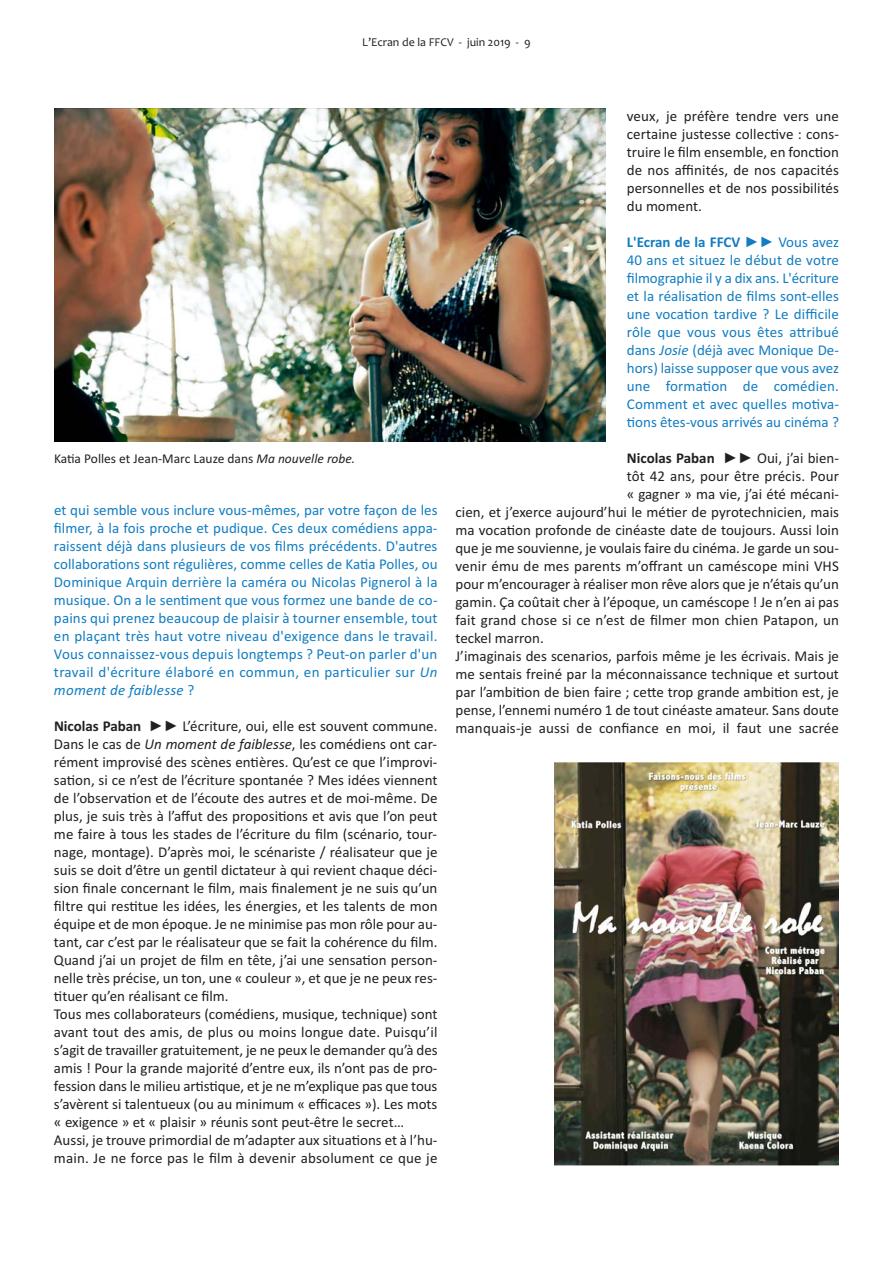
<style>
.page{position:relative;width:893px;height:1263px;background:#fff}
.page>*{position:absolute;margin:0;border:0;box-sizing:border-box;transform-origin:0 0}
.t1{font:15px/18px "Calibri";color:#231f20;text-align:justify}
.t2{font:15px/18px "Calibri";letter-spacing:.01em;color:#127dc2;text-align:justify}
.t3{font:13.5px "Calibri";color:#231f20}
.t4{font:12px "Candara";color:#231f20}
.s1{font-style:italic}
.s2{font-weight:700}
.s3{font-family:"Arial";font-weight:700}
.s4{font-family:"Arial"}
</style>
<div class="page">
<img style="left:555px;top:763px;width:284px;height:402px">
<img style="left:55px;top:109px;width:551px;height:332px">
<p class="t4" style="left:362px;top:35px;width:170px">L’Ecran de la FFCV ‐ juin 2019 ‐ 9</p>
<p class="t3" style="left:54px;top:454px;width:303px">Katia Polles et Jean-Marc Lauze dans <span class="s1">Ma nouvelle robe.</span></p>
<p class="t2" style="left:54px;top:503px;width:385px">et qui semble vous inclure vous-mêmes, par votre façon de les filmer, à la fois proche et pudique. Ces deux comédiens appa&shy;raissent déjà dans plusieurs de vos films précédents. D'autres collaborations sont régulières, comme celles de Katia Polles, ou Dominique Arquin derrière la caméra ou Nicolas Pignerol à la musique. On a le sentiment que vous formez une bande de co&shy;pains qui prenez beaucoup de plaisir à tourner ensemble, tout en plaçant très haut votre niveau d'exigence dans le travail.<br>Vous connaissez-vous depuis longtemps ? Peut-on parler d'un travail d'écriture élaboré en commun, en particulier sur <span class="s1">Un moment de faiblesse</span> ?</p>
<p class="t1" style="left:54px;top:719px;width:385px"><span class="s2">Nicolas Paban</span> <span class="s3">►►</span> L’écriture, oui, elle est souvent commune.<br>Dans le cas de <span class="s1">Un moment de faiblesse</span>, les comédiens ont car&shy;rément improvisé des scènes entières. Qu’est ce que l’improvi&shy;sation, si ce n’est de l’écriture spontanée ? Mes idées viennent de l’observation et de l’écoute des autres et de moi-même. De plus, je suis très à l’affut des propositions et avis que l’on peut me faire à tous les stades de l’écriture du film (scénario, tour&shy;nage, montage). D’après moi, le scénariste / réalisateur que je suis se doit d’être un gentil dictateur à qui revient chaque déci&shy;sion finale concernant le film, mais finalement je ne suis qu’un filtre qui restitue les idées, les énergies, et les talents de mon équipe et de mon époque. Je ne minimise pas mon rôle pour au&shy;tant, car c’est par le réalisateur que se fait la cohérence du film.<br>Quand j’ai un projet de film en tête, j’ai une sensation person&shy;nelle très précise, un ton, une « couleur », et que je ne peux res&shy;tituer qu’en réalisant ce film.</p>
<p class="t1" style="left:54px;top:1007px;width:385px">Tous mes collaborateurs (comédiens, musique, technique) sont avant tout des amis, de plus ou moins longue date. Puisqu’il s’agit de travailler gratuitement, je ne peux le demander qu’à des amis ! Pour la grande majorité d’entre eux, ils n’ont pas de pro&shy;fession dans le milieu artistique, et je ne m’explique pas que tous s’avèrent si talentueux (ou au minimum « efficaces »). Les mots « exigence » et « plaisir » réunis sont peut-être le secret…</p>
<p class="t1" style="left:54px;top:1133px;width:385px">Aussi, je trouve primordial de m’adapter aux situations et à l’hu&shy;main. Je ne force pas le film à devenir absolument ce que je</p>
<p class="t1" style="left:627px;top:108px;width:214px">veux, je préfère tendre vers une certaine justesse collective : cons&shy;truire le film ensemble, en fonction de nos affinités, de nos capacités personnelles et de nos possibilités du moment.</p>
<p class="t2" style="left:627px;top:234px;width:214px"><span class="s2">L'Ecran de la FFCV</span> <span class="s4">►►</span> Vous avez 40 ans et situez le début de votre filmographie il y a dix ans. L'écriture et la réalisation de films sont-elles une vocation tardive ? Le difficile rôle que vous vous êtes attribué dans <span class="s1">Josie</span> (déjà avec Monique De&shy;hors) laisse supposer que vous avez une formation de comédien.<br>Comment et avec quelles motiva&shy;tions êtes-vous arrivés au cinéma ?</p>
<p class="t1" style="left:627px;top:450px;width:214px"><span class="s2">Nicolas Paban</span> <span class="s3">►►</span> Oui, j’ai bien-</p>
<p class="t1" style="left:627px;top:468px;width:214px">tôt 42 ans, pour être précis. Pour</p>
<p class="t1" style="left:627px;top:486px;width:214px">« gagner » ma vie, j’ai été mécani-</p>
<p class="t1" style="left:455px;top:504px;width:385px">cien, et j’exerce aujourd’hui le métier de pyrotechnicien, mais</p>
<p class="t1" style="left:455px;top:522px;width:385px">ma vocation profonde de cinéaste date de toujours. Aussi loin</p>
<p class="t1" style="left:455px;top:540px;width:385px">que je me souvienne, je voulais faire du cinéma. Je garde un sou-</p>
<p class="t1" style="left:455px;top:558px;width:385px">venir ému de mes parents m’offrant un caméscope mini VHS</p>
<p class="t1" style="left:455px;top:576px;width:385px">pour m’encourager à réaliser mon rêve alors que je n’étais qu’un</p>
<p class="t1" style="left:455px;top:594px;width:385px">gamin. Ça coûtait cher à l’époque, un caméscope ! Je n’en ai pas</p>
<p class="t1" style="left:455px;top:612px;width:385px">fait grand chose si ce n’est de filmer mon chien Patapon, un</p>
<p class="t1" style="left:455px;top:630px;width:90px">teckel marron.</p>
<p class="t1" style="left:455px;top:648px;width:385px">J’imaginais des scenarios, parfois même je les écrivais. Mais je me sentais freiné par la méconnaissance technique et surtout par l’ambition de bien faire ; cette trop grande ambition est, je pense, l’ennemi numéro 1 de tout cinéaste amateur. Sans doute manquais-je aussi de confiance en moi, il faut une sacrée</p>
</div>
